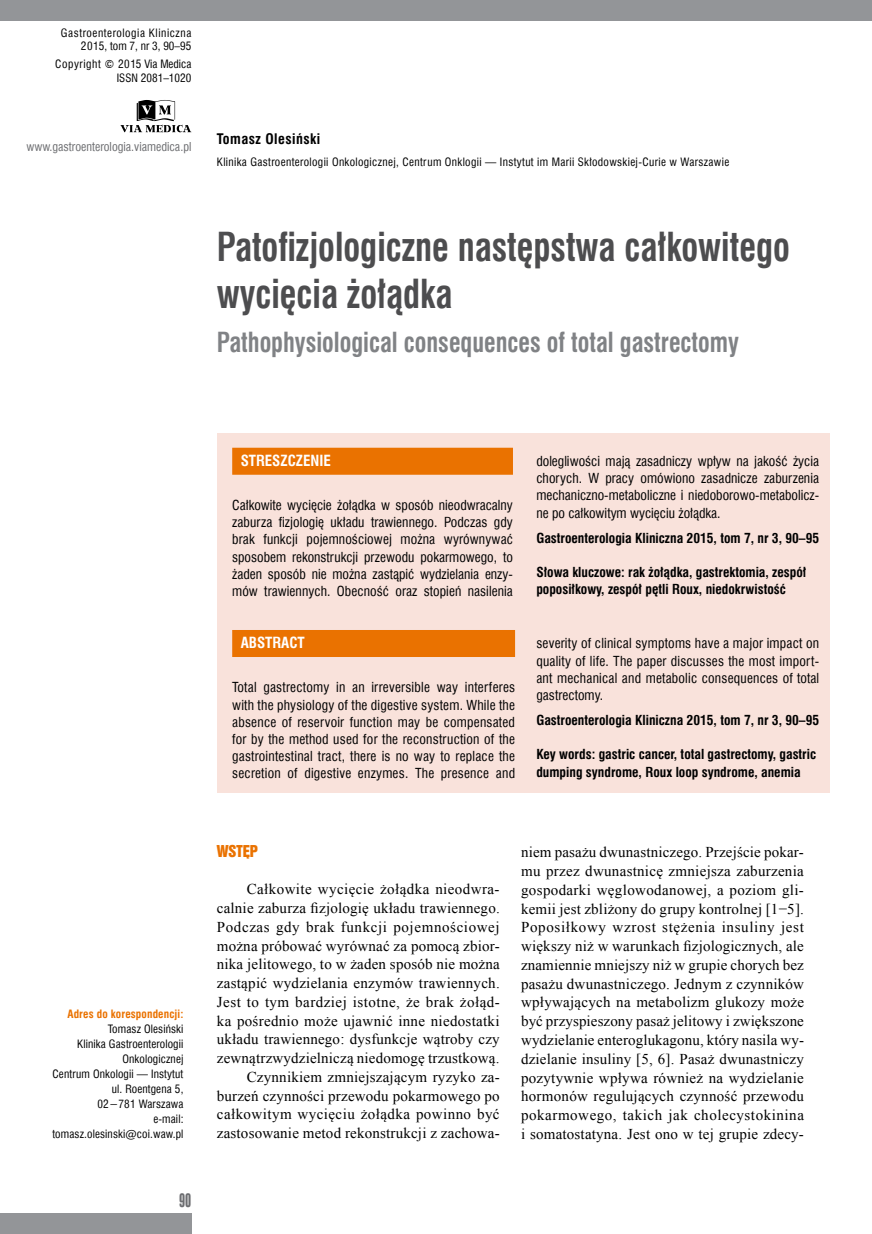
<style>
.page{position:relative;width:872px;height:1234px;background:#fff}
.page>*{position:absolute;margin:0;border:0;box-sizing:border-box;transform-origin:0 0}
.t1{font:700 39px/47.5px "Swis 721 Cn EU";color:#4d4d4f;scale:.9 1}
.t2{font:700 27px "Swis 721 Cn EU";color:#808285;scale:.9 1}
.t3{font:18px "Swis 924 EU";color:#6d6e71}
.t4{font:15px/18.8px "Times New Roman";letter-spacing:.015em;color:#000;text-align:right}
.t5{font:700 15px "Swis 721 Cn EU";color:#fff}
.t6{font:15px "Swis 921 EU";color:#ea7200}
.t7{font:700 14.25px "Swis 721 Cn EU";letter-spacing:.03em;color:#000}
.t8{font:13.5px/17.1px "Swis 721 Cn EU";letter-spacing:.005em;color:#000;text-align:justify}
.t9{font:700 13.5px/17.1px "Swis 721 Cn EU";color:#000}
.t10{font:12px "Swis 721 Cn EU";color:#6d6e71}
.t11{font:11.25px/15px "Swis 721 Cn EU";letter-spacing:.01em;color:#000;text-align:right}
.t12{font:11.25px "Swis 721 Cn EU";letter-spacing:.03em;color:#000}
.t13{font:11.25px/13.5px "Swis 721 Cn EU";letter-spacing:.05em;color:#000;text-align:right}
.t14{font:700 11.25px "Swis 721 Cn EU";letter-spacing:.01em;color:#ea7200}
</style>
<div class="page">
<svg style="left:871px;top:0;width:1px;height:21px"></svg>
<div style="left:0;top:0;width:871px;height:21px;background:#939598"></div>
<svg style="left:120px;top:100px;width:71px;height:33px"></svg>
<div style="left:0;top:1212px;width:191px;height:21px;background:#939598"></div>
<div style="left:217px;top:433px;width:612px;height:359px;background:#f9e2db"></div>
<div style="left:232px;top:447px;width:281px;height:27px;background:#ea7200"></div>
<div style="left:232px;top:630px;width:283px;height:27px;background:#ea7200"></div>
<p class="t13" style="left:61px;top:26px;width:132px">Gastroenterologia Kliniczna<br>2015, tom 7, nr 3, 90–95</p>
<p class="t11" style="left:55px;top:57px;width:138px;line-height:13.5px">Copyright © 2015 Via Medica<br>ISSN 2081–1020</p>
<p class="t10" style="left:26px;top:138px;width:166px">www.gastroenterologia.viamedica.pl</p>
<p class="t7" style="left:217px;top:130px;width:105px">Tomasz Olesiński</p>
<p class="t12" style="left:217px;top:155px;width:514px">Klinika Gastroenterologii Onkologicznej, Centrum Onklogii — Instytut im Marii Skłodowskiej-Curie w Warszawie</p>
<h1 class="t1" style="left:217px;top:224px;width:638px">Patofizjologiczne następstwa całkowitego wycięcia żołądka</h1>
<h2 class="t2" style="left:217px;top:326px;width:581px">Pathophysiological consequences of total gastrectomy</h2>
<p class="t14" style="left:67px;top:1006px;width:118px">Adres do korespondencji:</p>
<p class="t11" style="left:52px;top:1021px;width:133px">Tomasz Olesiński<br>Klinika Gastroenterologii<br>Onkologicznej<br>Centrum Onkologii — Instytut ul. Roentgena 5,<br>02−781 Warszawa<br>e-mail: tomasz.olesinski@coi.waw.pl</p>
<p class="t3" style="left:179px;top:1189px;width:14px">90</p>
<p class="t5" style="left:241px;top:451px;width:92px">Streszczenie</p>
<p class="t8" style="left:232px;top:496px;width:282px">Całkowite wycięcie żołądka w sposób nieodwracalny zaburza fizjologię układu trawiennego. Podczas gdy brak funkcji pojemnościowej można wyrównywać sposobem rekonstrukcji przewodu pokarmowego, to żaden sposób nie można zastąpić wydzielania enzy&shy;mów trawiennych. Obecność oraz stopień nasilenia</p>
<p class="t5" style="left:241px;top:633px;width:66px">Abstract</p>
<p class="t8" style="left:232px;top:678px;width:284px">Total gastrectomy in an irreversible way interferes with the physiology of the digestive system. While the absence of reservoir function may be compensated for by the method used for the reconstruction of the gastrointestinal tract, there is no way to replace the secretion of digestive enzymes. The presence and</p>
<p class="t8" style="left:536px;top:452px;width:284px">dolegliwości mają zasadniczy wpływ na jakość życia chorych. W pracy omówiono zasadnicze zaburzenia mechaniczno-metaboliczne i niedoborowo-metabolicz&shy;ne po całkowitym wycięciu żołądka.</p>
<p class="t9" style="left:536px;top:530px;width:284px">Gastroenterologia Kliniczna 2015, tom 7, nr 3, 90–95</p>
<p class="t9" style="left:536px;top:564px;width:271px">Słowa kluczowe: rak żołądka, gastrektomia, zespół poposiłkowy, zespół pętli Roux, niedokrwistość</p>
<p class="t8" style="left:536px;top:634px;width:284px">severity of clinical symptoms have a major impact on quality of life. The paper discusses the most import&shy;ant mechanical and metabolic consequences of total gastrectomy.</p>
<p class="t9" style="left:536px;top:712px;width:284px">Gastroenterologia Kliniczna 2015, tom 7, nr 3, 90–95</p>
<p class="t9" style="left:536px;top:746px;width:281px">Key words: gastric cancer, total gastrectomy, gastric dumping syndrome, Roux loop syndrome, anemia</p>
<p class="t6" style="left:217px;top:841px;width:43px">Wstęp</p>
<p class="t4" style="left:217px;top:879px;width:284px">Całkowite wycięcie żołądka nieodwra&shy;calnie zaburza fizjologię układu trawiennego.<br>Podczas gdy brak funkcji pojemnościowej można próbować wyrównać za pomocą zbior&shy;nika jelitowego, to w żaden sposób nie można zastąpić wydzielania enzymów trawiennych.<br>Jest to tym bardziej istotne, że brak żołąd&shy;ka pośrednio może ujawnić inne niedostatki układu trawiennego: dysfunkcje wątroby czy zewnątrzwydzielniczą niedomogę trzustkową.<br>Czynnikiem zmniejszającym ryzyko za&shy;burzeń czynności przewodu pokarmowego po całkowitym wycięciu żołądka powinno być zastosowanie metod rekonstrukcji z zachowa-</p>
<p class="t4" style="left:521px;top:842px;width:284px;text-align:justify">niem pasażu dwunastniczego. Przejście pokar&shy;mu przez dwunastnicę zmniejsza zaburzenia gospodarki węglowodanowej, a poziom gli&shy;kemii jest zbliżony do grupy kontrolnej [1−5].<br>Poposiłkowy wzrost stężenia insuliny jest większy niż w warunkach fizjologicznych, ale znamiennie mniejszy niż w grupie chorych bez pasażu dwunastniczego. Jednym z czynników wpływających na metabolizm glukozy może być przyspieszony pasaż jelitowy i zwiększone wydzielanie enteroglukagonu, który nasila wy&shy;dzielanie insuliny [5, 6]. Pasaż dwunastniczy pozytywnie wpływa również na wydzielanie hormonów regulujących czynność przewodu pokarmowego, takich jak cholecystokinina i somatostatyna. Jest ono w tej grupie zdecy-</p>
</div>
